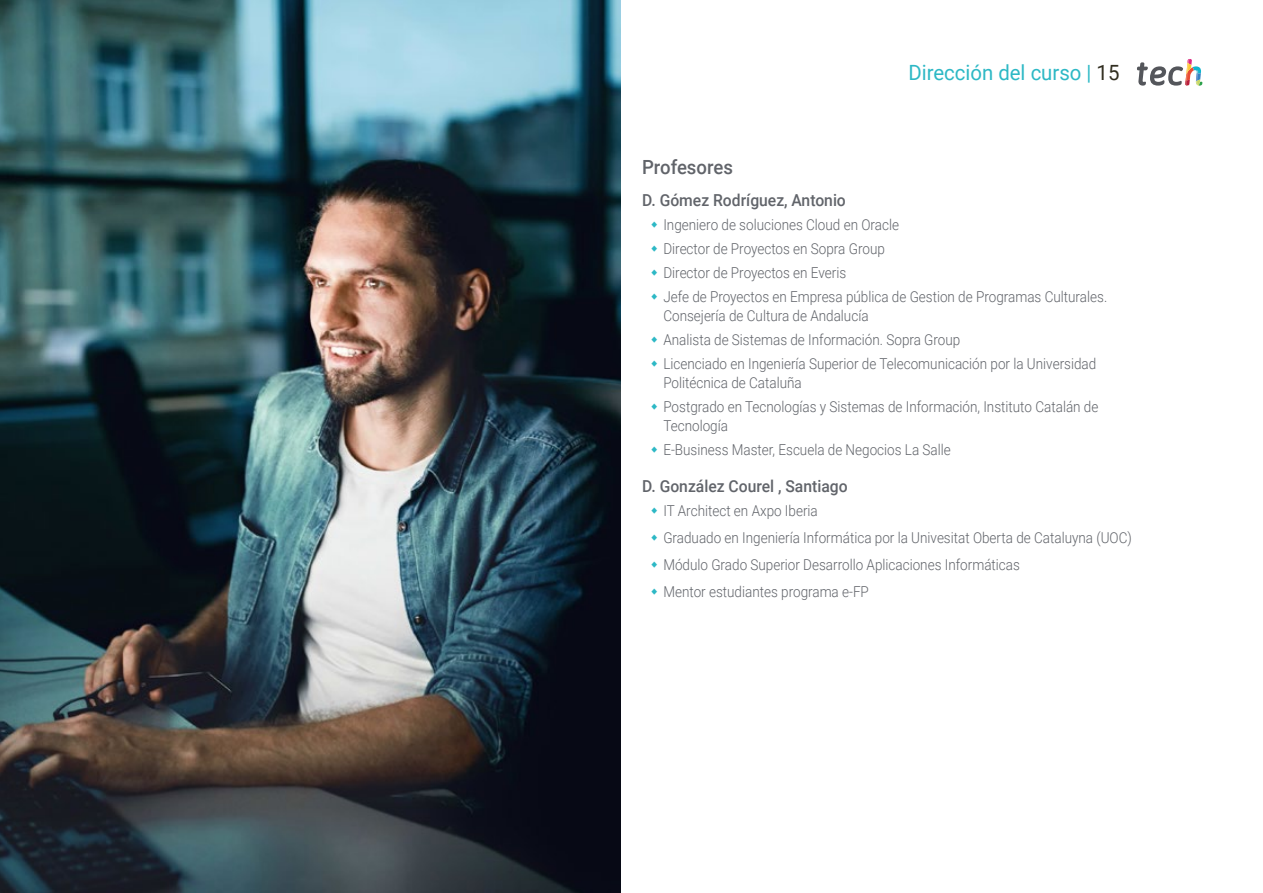
<style>
.page{position:relative;width:1263px;height:893px;background:#fff}
.page>*{position:absolute;margin:0;border:0;box-sizing:border-box;transform-origin:0 0}
.t1{font:21px "Roboto";color:#2db8c5}
.t2{font:500 19.5px "Roboto";color:#61646a;scale:.95 1}
.t3{font:500 16.5px "Roboto";color:#61646a;scale:.95 1}
.t4{font:300 15px/23.7px "Roboto";color:#61646a;scale:.9 1}
.s1{color:#312e20}
</style>
<div class="page">
<svg style="left:1137px;top:59px;width:65px;height:27px"></svg>
<img style="left:0;top:0;width:621px;height:893px">
<h1 class="t1" style="left:908px;top:57px;width:213px">Dirección del curso | <span class="s1">15</span></h1>
<h2 class="t2" style="left:642px;top:153px;width:97px">Profesores</h2>
<p class="t3" style="left:642px;top:188px;width:216px">D. Gómez Rodríguez, Antonio</p>
<p class="t4" style="left:663px;top:213px;width:495px">Ingeniero de soluciones Cloud en Oracle<br>Director de Proyectos en Sopra Group<br>Director de Proyectos en Everis<br>Jefe de Proyectos en Empresa pública de Gestion de Programas Culturales.</p>
<p class="t4" style="left:663px;top:303px;width:482px">Consejería de Cultura de Andalucía<br>Analista de Sistemas de Información. Sopra Group<br>Licenciado en Ingeniería Superior de Telecomunicación por la Universidad</p>
<p class="t4" style="left:663px;top:370px;width:485px">Politécnica de Cataluña<br>Postgrado en Tecnologías y Sistemas de Información, Instituto Catalán de</p>
<p class="t4" style="left:663px;top:414px;width:321px">Tecnología<br>E-Business Master, Escuela de Negocios La Salle</p>
<p class="t3" style="left:642px;top:474px;width:218px">D. González Courel , Santiago</p>
<p class="t4" style="left:663px;top:497px;width:522px;line-height:26.7px">IT Architect en Axpo Iberia<br>Graduado en Ingeniería Informática por la Univesitat Oberta de Cataluyna (UOC)<br>Módulo Grado Superior Desarrollo Aplicaciones Informáticas<br>Mentor estudiantes programa e-FP</p>
</div>
